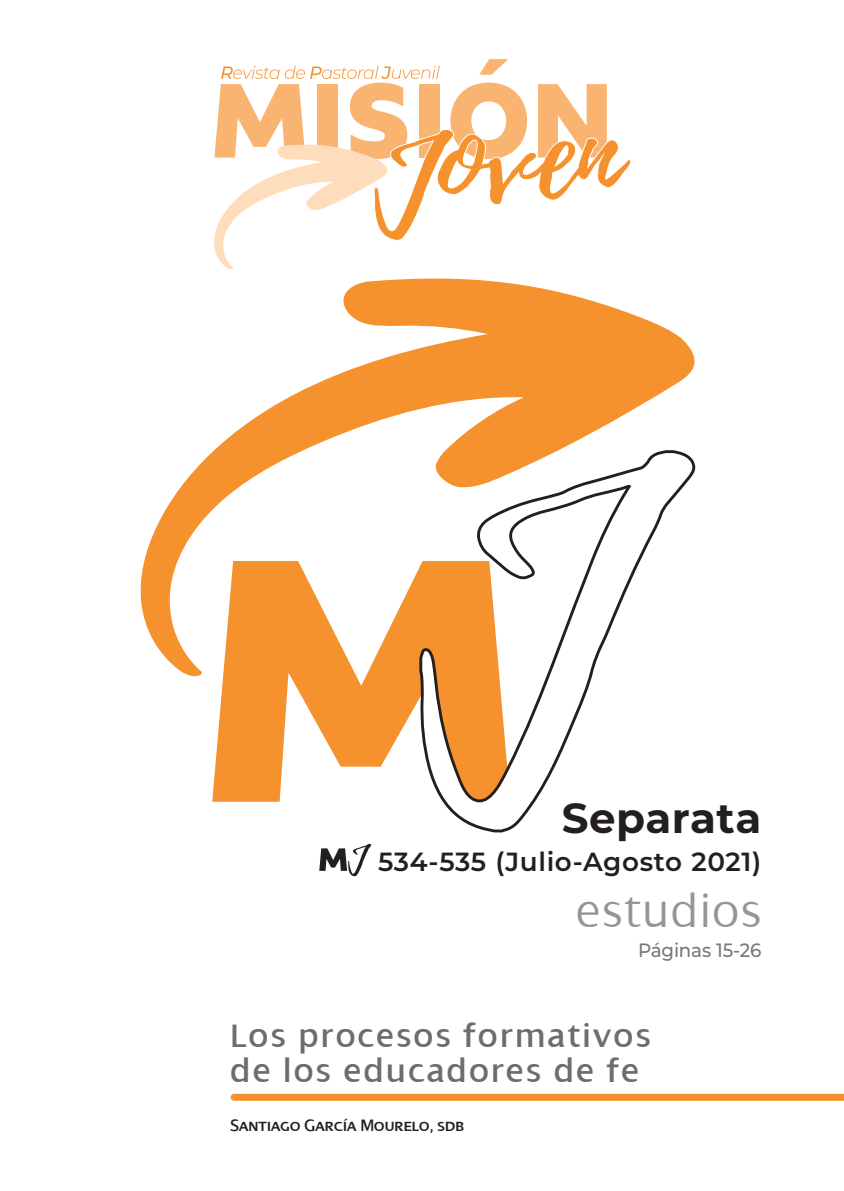
<style>
.page{position:relative;width:844px;height:1191px;background:#fff}
.page>*{position:absolute;margin:0;border:0;box-sizing:border-box;transform-origin:0 0}
.t1{font:300 49px "Dialog";letter-spacing:.03em;color:#939598}
.t2{font:700 42px "Montserrat";letter-spacing:.01em;color:#231f20}
.t3{font:35px/35px "Dialog";letter-spacing:.07em;color:#6c6d70}
.t4{font:600 26.25px "Montserrat";letter-spacing:.025em;color:#231f20}
.t5{font:500 19.25px "Montserrat";letter-spacing:-.01em;color:#76787b;scale:.95 1}
.t6{font:17.85px "Dialog Small Caps";letter-spacing:-.01em;color:#231f20}
</style>
<div class="page">
<svg style="left:214px;top:59px;width:417px;height:210px"></svg>
<svg style="left:141px;top:278px;width:554px;height:399px"></svg>
<svg style="left:212px;top:561px;width:205px;height:240px;fill:#f5922e"></svg>
<svg style="left:417px;top:449px;width:278px;height:383px"></svg>
<div style="left:234px;top:1093px;width:609px;height:7px;background:#f5922e"></div>
<svg style="left:319px;top:843px;width:52px;height:33px"></svg>
<p class="t2" style="left:561px;top:787px;width:201px">Separata</p>
<p class="t4" style="left:378px;top:843px;width:384px">534-535 (Julio-Agosto 2021)</p>
<h1 class="t1" style="left:576px;top:884px;width:186px">estudios</h1>
<p class="t5" style="left:638px;top:936px;width:131px">Páginas 15-26</p>
<p class="t3" style="left:230px;top:1018px;width:421px">Los procesos formativos de los educadores de fe</p>
<p class="t6" style="left:230px;top:1116px;width:235px">Santiago García Mourelo, sdb</p>
</div>
